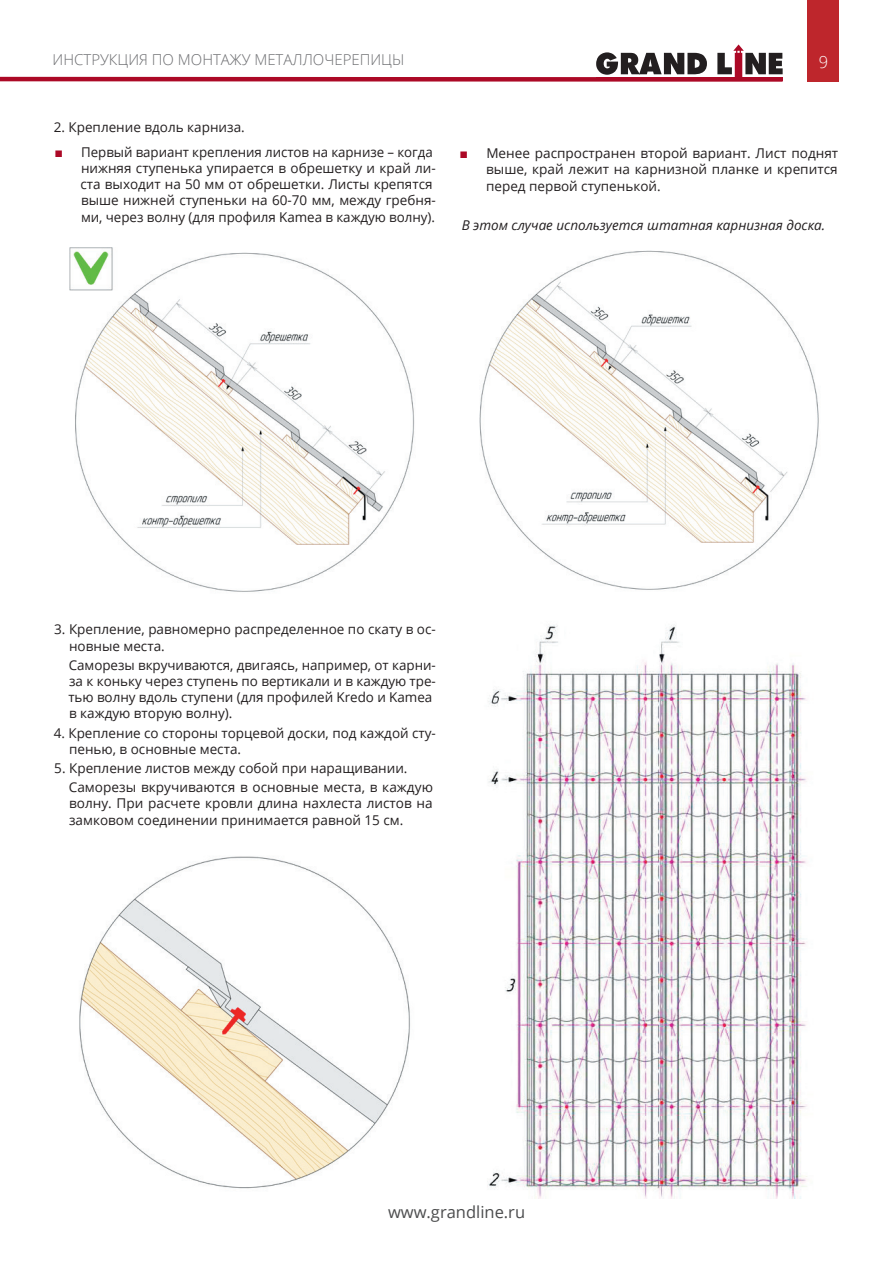
<style>
.page{position:relative;width:893px;height:1263px;background:#fff}
.page>*{position:absolute;margin:0;border:0;box-sizing:border-box;transform-origin:0 0}
.t1{font:16.5px "Open Sans";color:#4b4c4d}
.t2{font:300 16.5px "Open Sans";color:#fff}
.t3{font:300 15px "Open Sans";color:#6c6d70}
.t4{font:13.5px/16.2px "Open Sans";color:#231f20}
.t5{font:italic 13.5px "Open Sans";color:#231f20}
</style>
<div class="page">
<div style="left:808px;top:0;width:31px;height:81px;background:#be262c"></div>
<svg style="left:0;top:45px;width:783px;height:37px"></svg>
<img style="left:79px;top:856px;width:331px;height:333px">
<img style="left:69px;top:248px;width:346px;height:344px">
<img style="left:479px;top:250px;width:340px;height:340px">
<img style="left:487px;top:625px;width:320px;height:573px">
<p class="t3" style="left:53px;top:50px;width:353px">ИНСТРУКЦИЯ ПО МОНТАЖУ МЕТАЛЛОЧЕРЕПИЦЫ</p>
<p class="t2" style="left:819px;top:51px;width:11px">9</p>
<p class="t4" style="left:81px;top:115px;width:353px;line-height:24.8px;text-indent:-28px">2. Крепление вдоль карниза.<br>Первый вариант крепления листов на карнизе – когда</p>
<p class="t4" style="left:81px;top:160px;width:357px">нижняя ступенька упирается в обрешетку и край ли&shy;ста выходит на 50 мм от обрешетки. Листы крепятся выше нижней ступеньки на 60-70 мм, между гребня&shy;ми, через волну (для профиля Kamea в каждую волну).</p>
<p class="t4" style="left:486px;top:145px;width:354px;text-align:justify">Менее распространен второй вариант. Лист поднят выше, край лежит на карнизной планке и крепится перед первой ступенькой.</p>
<p class="t5" style="left:462px;top:216px;width:365px">В этом случае используется штатная карнизная доска.</p>
<p class="t4" style="left:69px;top:621px;width:368px;text-indent:-15px">3. Крепление, равномерно распределенное по скату в ос&shy;новные места.</p>
<p class="t4" style="left:68px;top:656px;width:369px">Саморезы вкручиваются, двигаясь, например, от карни&shy;за к коньку через ступень по вертикали и в каждую тре&shy;тью волну вдоль ступени (для профилей Kredo и Kamea в каждую вторую волну).</p>
<p class="t4" style="left:69px;top:724px;width:368px;text-indent:-15px">4. Крепление со стороны торцевой доски, под каждой сту&shy;пенью, в основные места.</p>
<p class="t4" style="left:69px;top:758px;width:366px;line-height:19.2px;text-indent:-14px">5. Крепление листов между собой при наращивании.<br>Саморезы вкручиваются в основные места, в каждую</p>
<p class="t4" style="left:69px;top:795px;width:365px">волну. При расчете кровли длина нахлеста листов на замковом соединении принимается равной 15 см.</p>
<p class="t1" style="left:388px;top:1201px;width:139px">www.grandline.ru</p>
</div>
